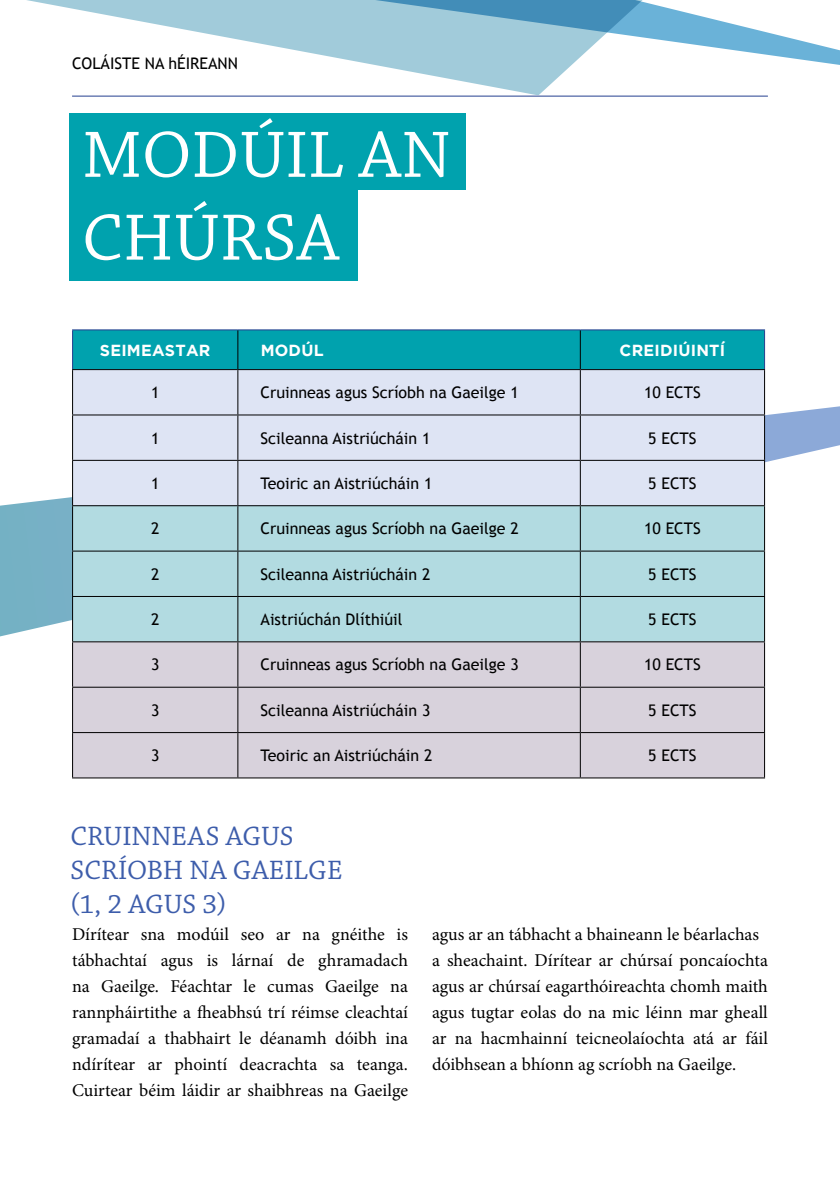
<style>
.page{position:relative;width:840px;height:1191px;background:#fff}
.page>*{position:absolute;margin:0;border:0;box-sizing:border-box;transform-origin:0 0}
.t1{font:69px/82.8px "Chaparral Pro";color:#fff}
.t2{font:28px/33.6px "Chaparral Pro";color:#3d5dab}
.t3{font:18px/26px "Minion Pro";letter-spacing:-.005em;color:#000;text-align:justify}
.t4{font:16px "Trebuchet MS";color:#000}
.t5{font:700 16px "Gotham";letter-spacing:.015em;color:#fff}
</style>
<div class="page">
<svg style="left:27px;top:0;width:524px;height:95px"></svg>
<svg style="left:214px;top:0;width:625px;height:84px"></svg>
<div style="left:69px;top:190px;width:288px;height:91px;background:#00a2ae"></div>
<svg style="left:0;top:406px;width:839px;height:230px"></svg>
<div style="left:73px;top:330px;width:690px;height:39px;background:#00a2ae"></div>
<div style="left:73px;top:370px;width:690px;height:135px;background:#dee4f4"></div>
<div style="left:73px;top:506px;width:690px;height:135px;background:#b2dbe1"></div>
<div style="left:73px;top:642px;width:690px;height:135px;background:#d8d2dc"></div>
<hr style="left:72px;top:329px;width:166px;height:1px;background:#25408f">
<hr style="left:238px;top:329px;width:342px;height:1px;background:#25408f">
<hr style="left:580px;top:329px;width:184px;height:1px;background:#25408f">
<hr style="left:72px;top:330px;width:1px;height:39px;background:#25408f">
<hr style="left:763px;top:330px;width:1px;height:39px;background:#25408f">
<hr style="left:237px;top:330px;width:1px;height:39px;background:#000">
<hr style="left:579px;top:330px;width:1px;height:39px;background:#000">
<hr style="left:72px;top:369px;width:166px;height:1px;background:#000">
<hr style="left:72px;top:370px;width:1px;height:44px;background:#000">
<hr style="left:238px;top:369px;width:342px;height:1px;background:#000">
<hr style="left:237px;top:370px;width:1px;height:44px;background:#000">
<hr style="left:580px;top:369px;width:184px;height:1px;background:#000">
<hr style="left:579px;top:370px;width:1px;height:44px;background:#000">
<hr style="left:763px;top:370px;width:1px;height:44px;background:#000">
<hr style="left:72px;top:414px;width:166px;height:1px;background:#000">
<hr style="left:72px;top:415px;width:1px;height:45px;background:#000">
<hr style="left:238px;top:414px;width:342px;height:1px;background:#000">
<hr style="left:237px;top:415px;width:1px;height:45px;background:#000">
<hr style="left:580px;top:414px;width:184px;height:1px;background:#000">
<hr style="left:579px;top:415px;width:1px;height:45px;background:#000">
<hr style="left:763px;top:415px;width:1px;height:45px;background:#000">
<hr style="left:72px;top:460px;width:166px;height:1px;background:#000">
<hr style="left:72px;top:461px;width:1px;height:44px;background:#000">
<hr style="left:238px;top:460px;width:342px;height:1px;background:#000">
<hr style="left:237px;top:461px;width:1px;height:44px;background:#000">
<hr style="left:580px;top:460px;width:184px;height:1px;background:#000">
<hr style="left:579px;top:461px;width:1px;height:44px;background:#000">
<hr style="left:763px;top:461px;width:1px;height:44px;background:#000">
<hr style="left:72px;top:505px;width:166px;height:1px;background:#000">
<hr style="left:72px;top:506px;width:1px;height:44px;background:#000">
<hr style="left:238px;top:505px;width:342px;height:1px;background:#000">
<hr style="left:237px;top:506px;width:1px;height:44px;background:#000">
<hr style="left:580px;top:505px;width:184px;height:1px;background:#000">
<hr style="left:579px;top:506px;width:1px;height:44px;background:#000">
<hr style="left:763px;top:506px;width:1px;height:44px;background:#000">
<hr style="left:72px;top:550px;width:166px;height:1px;background:#000">
<hr style="left:72px;top:551px;width:1px;height:45px;background:#000">
<hr style="left:238px;top:550px;width:342px;height:1px;background:#000">
<hr style="left:237px;top:551px;width:1px;height:45px;background:#000">
<hr style="left:580px;top:550px;width:184px;height:1px;background:#000">
<hr style="left:579px;top:551px;width:1px;height:45px;background:#000">
<hr style="left:763px;top:551px;width:1px;height:45px;background:#000">
<hr style="left:72px;top:596px;width:166px;height:1px;background:#000">
<hr style="left:72px;top:597px;width:1px;height:44px;background:#000">
<hr style="left:238px;top:596px;width:342px;height:1px;background:#000">
<hr style="left:237px;top:597px;width:1px;height:44px;background:#000">
<hr style="left:580px;top:596px;width:184px;height:1px;background:#000">
<hr style="left:579px;top:597px;width:1px;height:44px;background:#000">
<hr style="left:763px;top:597px;width:1px;height:44px;background:#000">
<hr style="left:72px;top:641px;width:166px;height:1px;background:#000">
<hr style="left:72px;top:642px;width:1px;height:44px;background:#000">
<hr style="left:238px;top:641px;width:342px;height:1px;background:#000">
<hr style="left:237px;top:642px;width:1px;height:44px;background:#000">
<hr style="left:580px;top:641px;width:184px;height:1px;background:#000">
<hr style="left:579px;top:642px;width:1px;height:44px;background:#000">
<hr style="left:763px;top:642px;width:1px;height:44px;background:#000">
<hr style="left:72px;top:686px;width:166px;height:1px;background:#000">
<hr style="left:72px;top:687px;width:1px;height:45px;background:#000">
<hr style="left:238px;top:686px;width:342px;height:1px;background:#000">
<hr style="left:237px;top:687px;width:1px;height:45px;background:#000">
<hr style="left:580px;top:686px;width:184px;height:1px;background:#000">
<hr style="left:579px;top:687px;width:1px;height:45px;background:#000">
<hr style="left:763px;top:687px;width:1px;height:45px;background:#000">
<hr style="left:72px;top:732px;width:166px;height:1px;background:#000">
<hr style="left:72px;top:733px;width:1px;height:44px;background:#000">
<hr style="left:238px;top:732px;width:342px;height:1px;background:#000">
<hr style="left:237px;top:733px;width:1px;height:44px;background:#000">
<hr style="left:580px;top:732px;width:184px;height:1px;background:#000">
<hr style="left:579px;top:733px;width:1px;height:44px;background:#000">
<hr style="left:763px;top:733px;width:1px;height:44px;background:#000">
<hr style="left:72px;top:777px;width:166px;height:1px;background:#000">
<hr style="left:238px;top:777px;width:342px;height:1px;background:#000">
<hr style="left:580px;top:777px;width:184px;height:1px;background:#000">
<hr style="left:72px;top:96px;width:695px;height:1px;background:#25408f">
<div style="left:69px;top:113px;width:396px;height:77px;background:#00a2ae"></div>
<p class="t4" style="left:72px;top:53px;width:167px">COLÁISTE NA hÉIREANN</p>
<h1 class="t1" style="left:82px;top:116px;width:370px">MODÚIL AN<br>CHÚRSA</h1>
<p class="t5" style="left:100px;top:341px;width:112px">SEIMEASTAR</p>
<p class="t5" style="left:260px;top:341px;width:64px">MODÚL</p>
<p class="t5" style="left:619px;top:341px;width:107px">CREIDIÚINTÍ</p>
<p class="t4" style="left:151px;top:383px;width:10px">1</p>
<p class="t4" style="left:260px;top:383px;width:260px">Cruinneas agus Scríobh na Gaeilge 1</p>
<p class="t4" style="left:643px;top:383px;width:58px">10 ECTS</p>
<p class="t4" style="left:151px;top:428px;width:10px">1</p>
<p class="t4" style="left:260px;top:428px;width:171px">Scileanna Aistriúcháin 1</p>
<p class="t4" style="left:648px;top:428px;width:50px">5 ECTS</p>
<p class="t4" style="left:151px;top:474px;width:10px">1</p>
<p class="t4" style="left:260px;top:474px;width:173px">Teoiric an Aistriúcháin 1</p>
<p class="t4" style="left:648px;top:474px;width:50px">5 ECTS</p>
<p class="t4" style="left:151px;top:519px;width:10px">2</p>
<p class="t4" style="left:260px;top:519px;width:260px">Cruinneas agus Scríobh na Gaeilge 2</p>
<p class="t4" style="left:643px;top:519px;width:58px">10 ECTS</p>
<p class="t4" style="left:151px;top:564px;width:10px">2</p>
<p class="t4" style="left:260px;top:564px;width:171px">Scileanna Aistriúcháin 2</p>
<p class="t4" style="left:648px;top:564px;width:50px">5 ECTS</p>
<p class="t4" style="left:151px;top:610px;width:10px">2</p>
<p class="t4" style="left:260px;top:610px;width:143px">Aistriúchán Dlíthiúil</p>
<p class="t4" style="left:648px;top:610px;width:50px">5 ECTS</p>
<p class="t4" style="left:151px;top:655px;width:10px">3</p>
<p class="t4" style="left:260px;top:655px;width:260px">Cruinneas agus Scríobh na Gaeilge 3</p>
<p class="t4" style="left:643px;top:655px;width:58px">10 ECTS</p>
<p class="t4" style="left:151px;top:700px;width:10px">3</p>
<p class="t4" style="left:260px;top:700px;width:171px">Scileanna Aistriúcháin 3</p>
<p class="t4" style="left:648px;top:700px;width:50px">5 ECTS</p>
<p class="t4" style="left:151px;top:746px;width:10px">3</p>
<p class="t4" style="left:260px;top:746px;width:173px">Teoiric an Aistriúcháin 2</p>
<p class="t4" style="left:648px;top:746px;width:50px">5 ECTS</p>
<h2 class="t2" style="left:71px;top:821px;width:273px">CRUINNEAS AGUS<br>SCRÍOBH NA GAEILGE (1, 2 AGUS 3)</h2>
<p class="t3" style="left:72px;top:921px;width:337px">Dírítear sna modúil seo ar na gnéithe is tábhachtaí agus is lárnaí de ghramadach na Gaeilge. Féachtar le cumas Gaeilge na rannpháirtithe a fheabhsú trí réimse cleachtaí gramadaí a thabhairt le déanamh dóibh ina ndírítear ar phointí deacrachta sa teanga.<br>Cuirtear béim láidir ar shaibhreas na Gaeilge</p>
<p class="t3" style="left:432px;top:921px;width:337px;text-align:left">agus ar an tábhacht a bhaineann le béarlachas a sheachaint. Dírítear ar chúrsaí poncaíochta agus ar chúrsaí eagarthóireachta chomh maith agus tugtar eolas do na mic léinn mar gheall ar na hacmhainní teicneolaíochta atá ar fáil dóibhsean a bhíonn ag scríobh na Gaeilge.</p>
</div>
